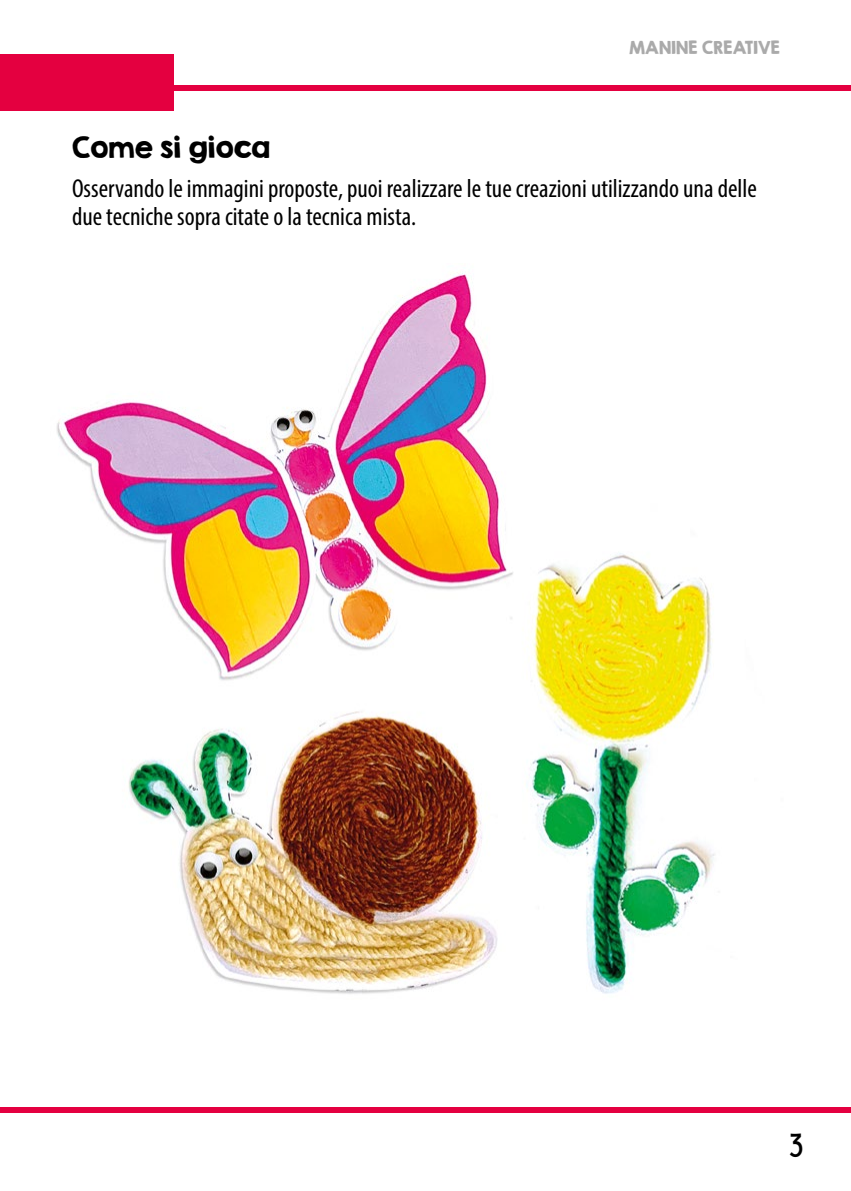
<style>
.page{position:relative;width:851px;height:1191px;background:#fff}
.page>*{position:absolute;margin:0;border:0;box-sizing:border-box;transform-origin:0 0}
.t1{font:condensed 26px/28px "Myriad Pro";color:#000}
.t2{font:26px "KG Second Chances Solid";color:#000}
.t3{font:24px "KG She Persisted";color:#000}
.t4{font:16px "KG Second Chances Solid";color:#aaa}
</style>
<div class="page">
<img style="left:56px;top:273px;width:659px;height:721px">
<div style="left:0;top:54px;width:173px;height:57px;background:#e40040"></div>
<div style="left:0;top:85px;width:850px;height:5px;background:#e40040"></div>
<div style="left:0;top:1107px;width:850px;height:5px;background:#e40040"></div>
<p class="t4" style="left:629px;top:38px;width:152px">MANINE CREATIVE</p>
<p class="t2" style="left:72px;top:131px;width:199px">Come si gioca</p>
<p class="t1" style="left:72px;top:174px;width:686px">Osservando le immagini proposte, puoi realizzare le tue creazioni utilizzando una delle due tecniche sopra citate o la tecnica mista.</p>
<p class="t3" style="left:789px;top:1127px;width:15px">3</p>
</div>
